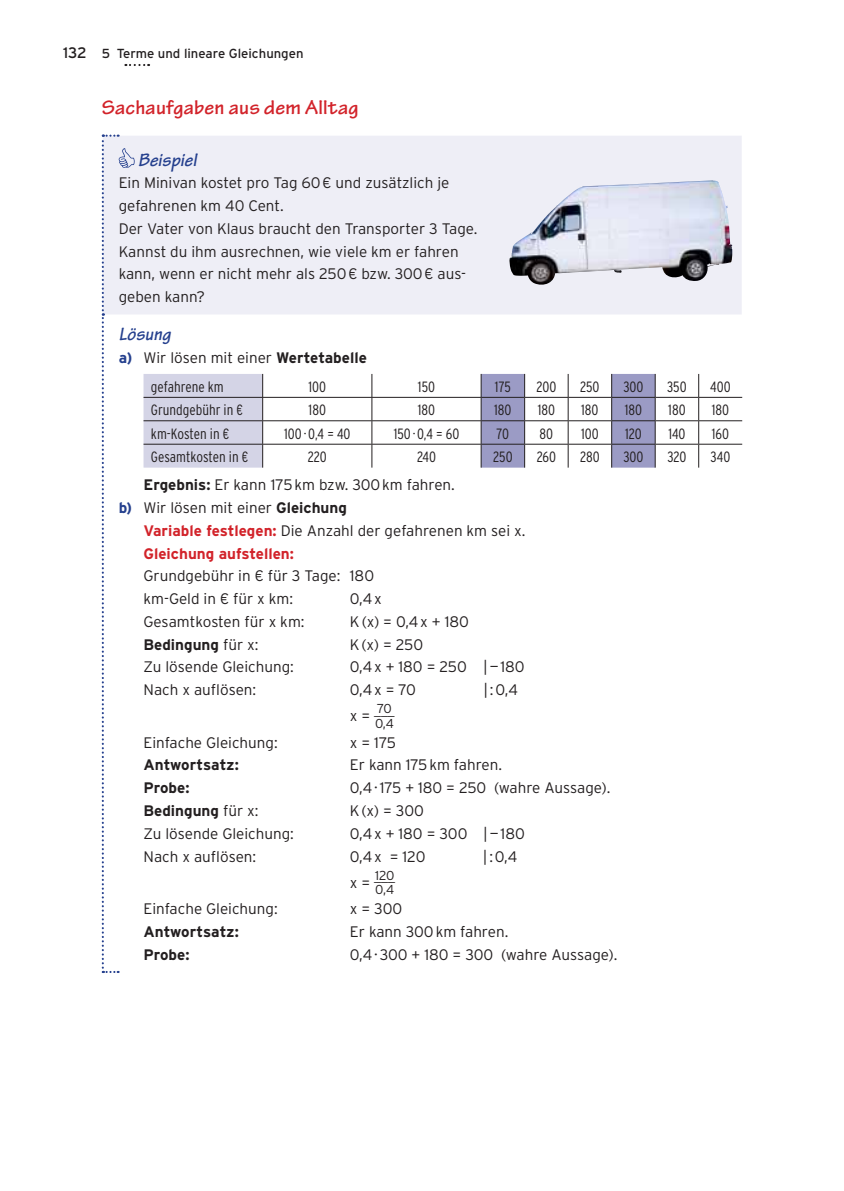
<style>
.page{position:relative;width:844px;height:1191px;background:#fff}
.page>*{position:absolute;margin:0;border:0;box-sizing:border-box;transform-origin:0 0}
.t1{font:700 21px "Tekton Pro";letter-spacing:.01em;color:#d2232a}
.t2{font:italic 700 19.25px "Tekton Pro";letter-spacing:.01em;color:#25408e}
.t3{font:300 15.22px/22.8px "Interstate";color:#231f20}
.t4{font:700 15.22px "Interstate";color:#231f20}
.t5{font:700 15.22px "Interstate";color:#d2232a}
.t6{font:300 condensed 14.88px "Interstate";color:#231f20}
.t7{font:13.12px "Interstate";color:#231f20}
.t8{font:300 12.95px/14.3px "Interstate";color:#231f20}
.t9{font:300 12.95px "Interstate";color:#231f20;scale:1.05 1}
.t10{font:300 12.95px "Interstate";color:#231f20;scale:1.08 1}
.s1{font-size:15.22px}
.s2{font-weight:700;color:#25408e}
.s3{font-weight:700}
.s4{font-weight:700;color:#d2232a}
.s5{font-weight:300}
</style>
<div class="page">
<svg style="left:125px;top:64px;width:24px;height:2px"></svg>
<div style="left:135px;top:136px;width:606px;height:178px;background:#eeeef6"></div>
<svg style="left:102px;top:135px;width:33px;height:838px"></svg>
<hr style="left:143px;top:397px;width:338px;height:1px;background:#231f20">
<hr style="left:655px;top:397px;width:43px;height:1px;background:#231f20">
<hr style="left:698px;top:397px;width:44px;height:1px;background:#231f20">
<hr style="left:143px;top:420px;width:338px;height:1px;background:#231f20">
<hr style="left:655px;top:420px;width:43px;height:1px;background:#231f20">
<hr style="left:698px;top:420px;width:44px;height:1px;background:#231f20">
<hr style="left:143px;top:444px;width:338px;height:1px;background:#231f20">
<svg style="left:371px;top:374px;width:1px;height:93px"></svg>
<hr style="left:655px;top:444px;width:43px;height:1px;background:#231f20">
<svg style="left:480px;top:374px;width:175px;height:93px"></svg>
<hr style="left:698px;top:444px;width:44px;height:1px;background:#231f20">
<svg style="left:698px;top:374px;width:1px;height:93px"></svg>
<svg style="left:143px;top:374px;width:120px;height:93px"></svg>
<img style="left:508px;top:180px;width:224px;height:105px">
<p class="t7" style="left:63px;top:48px;width:242px"><span class="s1">132</span> 5 Terme und lineare Gleichungen</p>
<p class="t1" style="left:102px;top:99px;width:258px">Sachaufgaben aus dem Alltag</p>
<p class="t2" style="left:138px;top:152px;width:60px">Beispiel</p>
<p class="t3" style="left:119px;top:173px;width:360px">Ein Minivan kostet pro Tag 60 € und zusätzlich je gefahrenen km 40 Cent.<br>Der Vater von Klaus braucht den Transporter 3 Tage.<br>Kannst du ihm ausrechnen, wie viele km er fahren kann, wenn er nicht mehr als 250 € bzw. 300 € aus&shy;geben kann?</p>
<p class="t2" style="left:119px;top:326px;width:53px">Lösung</p>
<p class="t3" style="left:119px;top:347px;width:249px"><span class="s2">a)</span> Wir lösen mit einer <span class="s3">Wertetabelle</span></p>
<p class="t6" style="left:151px;top:381px;width:74px">gefahrene km</p>
<p class="t6" style="left:308px;top:381px;width:19px">100</p>
<p class="t6" style="left:418px;top:381px;width:19px">150</p>
<p class="t6" style="left:495px;top:381px;width:17px">175</p>
<p class="t6" style="left:536px;top:381px;width:21px">200</p>
<p class="t6" style="left:580px;top:381px;width:21px">250</p>
<p class="t6" style="left:623px;top:381px;width:22px">300</p>
<p class="t6" style="left:667px;top:381px;width:21px">350</p>
<p class="t6" style="left:710px;top:381px;width:22px">400</p>
<p class="t6" style="left:151px;top:404px;width:94px">Grundgebühr in €</p>
<p class="t6" style="left:308px;top:404px;width:19px">180</p>
<p class="t6" style="left:418px;top:404px;width:19px">180</p>
<p class="t6" style="left:494px;top:404px;width:19px">180</p>
<p class="t6" style="left:537px;top:404px;width:19px">180</p>
<p class="t6" style="left:581px;top:404px;width:19px">180</p>
<p class="t6" style="left:624px;top:404px;width:19px">180</p>
<p class="t6" style="left:668px;top:404px;width:19px">180</p>
<p class="t6" style="left:711px;top:404px;width:19px">180</p>
<p class="t6" style="left:151px;top:428px;width:80px">km-Kosten in €</p>
<p class="t6" style="left:284px;top:428px;width:68px">100 · 0,4 = 40</p>
<p class="t6" style="left:393px;top:428px;width:67px">150 · 0,4 = 60</p>
<p class="t6" style="left:496px;top:428px;width:14px">70</p>
<p class="t6" style="left:539px;top:428px;width:15px">80</p>
<p class="t6" style="left:581px;top:428px;width:19px">100</p>
<p class="t6" style="left:625px;top:428px;width:18px">120</p>
<p class="t6" style="left:668px;top:428px;width:19px">140</p>
<p class="t6" style="left:711px;top:428px;width:19px">160</p>
<p class="t6" style="left:151px;top:451px;width:99px">Gesamtkosten in €</p>
<p class="t6" style="left:308px;top:451px;width:20px">220</p>
<p class="t6" style="left:417px;top:451px;width:20px">240</p>
<p class="t6" style="left:493px;top:451px;width:21px">250</p>
<p class="t6" style="left:536px;top:451px;width:21px">260</p>
<p class="t6" style="left:580px;top:451px;width:21px">280</p>
<p class="t6" style="left:623px;top:451px;width:22px">300</p>
<p class="t6" style="left:667px;top:451px;width:20px">320</p>
<p class="t6" style="left:710px;top:451px;width:21px">340</p>
<p class="t3" style="left:143px;top:475px;width:313px"><span class="s3">Ergebnis:</span> Er kann 175 km bzw. 300 km fahren.</p>
<p class="t3" style="left:119px;top:497px;width:230px"><span class="s2">b)</span> Wir lösen mit einer <span class="s3">Gleichung</span></p>
<p class="t3" style="left:143px;top:520px;width:383px"><span class="s4">Variable festlegen:</span> Die Anzahl der gefahrenen km sei x.</p>
<p class="t5" style="left:143px;top:547px;width:152px">Gleichung aufstellen:</p>
<p class="t3" style="left:143px;top:566px;width:232px">Grundgebühr in € für 3 Tage: 180</p>
<p class="t3" style="left:143px;top:588px;width:151px">km-Geld in € für x km:</p>
<p class="t3" style="left:350px;top:588px;width:33px">0,4 x</p>
<p class="t3" style="left:143px;top:611px;width:162px">Gesamtkosten für x km:</p>
<p class="t3" style="left:350px;top:611px;width:120px">K (x) = 0,4 x + 180</p>
<p class="t4" style="left:143px;top:638px;width:116px">Bedingung <span class="s5">für x:</span></p>
<p class="t3" style="left:350px;top:634px;width:75px">K (x) = 250</p>
<p class="t3" style="left:143px;top:657px;width:152px">Zu lösende Gleichung:</p>
<p class="t3" style="left:350px;top:657px;width:176px">0,4 x + 180 = 250 | — 180</p>
<p class="t3" style="left:143px;top:679px;width:114px">Nach x auflösen:</p>
<p class="t3" style="left:350px;top:679px;width:68px">0,4 x = 70</p>
<p class="t3" style="left:483px;top:679px;width:36px">| : 0,4</p>
<p class="t9" style="left:350px;top:705px;width:44px"><span class="s1">x =</span> ___</p>
<p class="t8" style="left:375px;top:702px;width:20px">70<br>0,4</p>
<p class="t3" style="left:143px;top:732px;width:136px">Einfache Gleichung:</p>
<p class="t3" style="left:350px;top:732px;width:48px">x = 175</p>
<p class="t4" style="left:143px;top:759px;width:97px">Antwortsatz:</p>
<p class="t3" style="left:350px;top:755px;width:154px">Er kann 175 km fahren.</p>
<p class="t4" style="left:143px;top:782px;width:47px">Probe:</p>
<p class="t3" style="left:350px;top:777px;width:262px">0,4 · 175 + 180 = 250 (wahre Aussage).</p>
<p class="t4" style="left:143px;top:805px;width:116px">Bedingung <span class="s5">für x:</span></p>
<p class="t3" style="left:350px;top:800px;width:75px">K (x) = 300</p>
<p class="t3" style="left:143px;top:823px;width:152px">Zu lösende Gleichung:</p>
<p class="t3" style="left:350px;top:823px;width:176px">0,4 x + 180 = 300 | — 180</p>
<p class="t3" style="left:143px;top:846px;width:114px">Nach x auflösen:</p>
<p class="t3" style="left:350px;top:846px;width:77px">0,4 x = 120</p>
<p class="t3" style="left:482px;top:846px;width:36px">| : 0,4</p>
<p class="t10" style="left:350px;top:871px;width:43px"><span class="s1">x =</span> ___</p>
<p class="t8" style="left:375px;top:869px;width:21px">120<br>0,4</p>
<p class="t3" style="left:143px;top:898px;width:136px">Einfache Gleichung:</p>
<p class="t3" style="left:350px;top:898px;width:54px">x = 300</p>
<p class="t4" style="left:143px;top:925px;width:97px">Antwortsatz:</p>
<p class="t3" style="left:350px;top:921px;width:160px">Er kann 300 km fahren.</p>
<p class="t4" style="left:143px;top:948px;width:47px">Probe:</p>
<p class="t3" style="left:350px;top:944px;width:269px">0,4 · 300 + 180 = 300 (wahre Aussage).</p>
</div>
